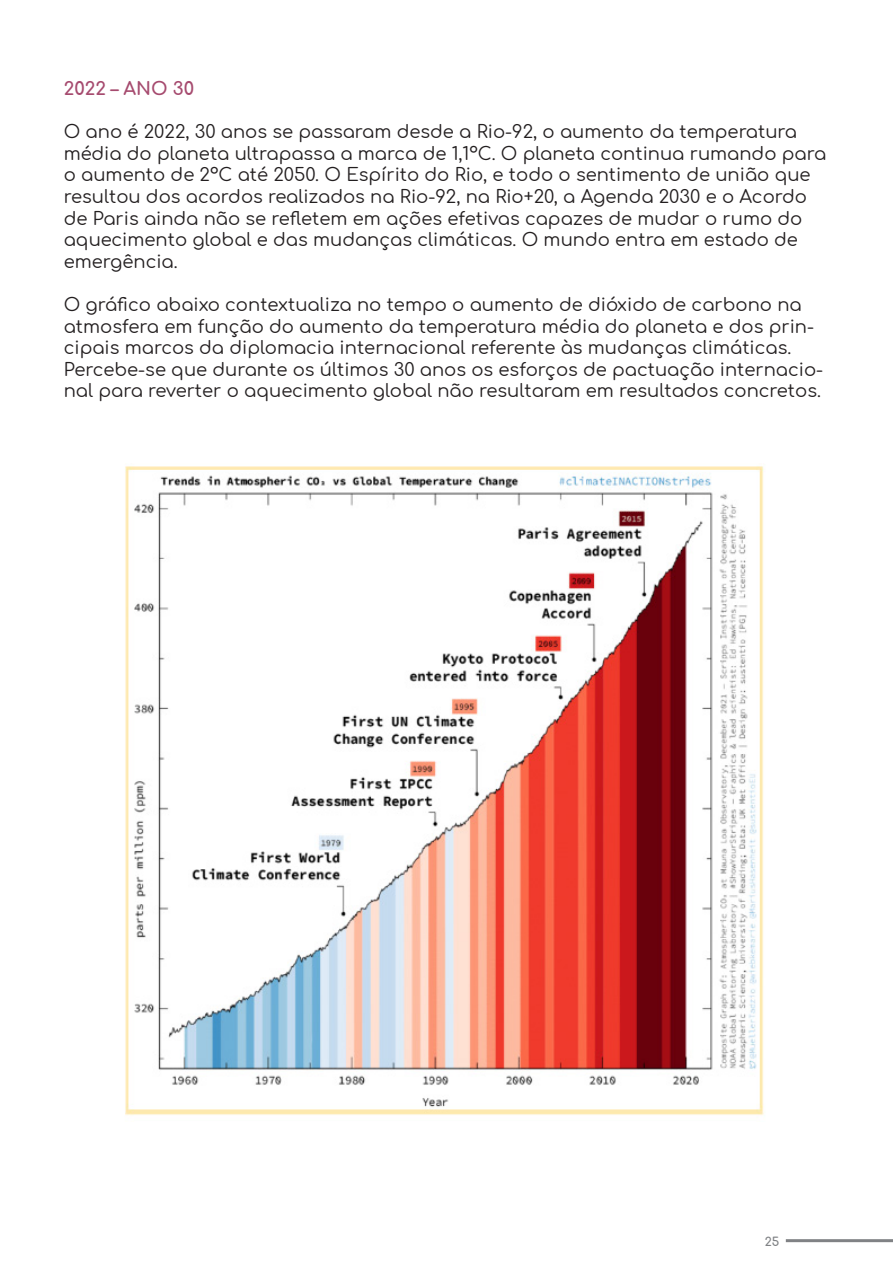
<style>
.page{position:relative;width:893px;height:1263px;background:#fff}
.page>*{position:absolute;margin:0;border:0;box-sizing:border-box;transform-origin:0 0}
.t1{font:18px/21.6px "Comfortaa";color:#231f20}
.t2{font:700 18px "Comfortaa";color:#a64b6f}
.t3{font:700 12px "Comfortaa";color:#808285}
</style>
<div class="page">
<hr style="left:786px;top:1239px;width:107px;height:3px;background:#808285">
<img style="left:125px;top:466px;width:639px;height:649px">
<p class="t2" style="left:64px;top:72px;width:132px">2022 – ANO 30</p>
<p class="t1" style="left:64px;top:118px;width:764px">O ano é 2022, 30 anos se passaram desde a Rio-92, o aumento da temperatura média do planeta ultrapassa a marca de 1,1ºC. O planeta continua rumando para o aumento de 2ºC até 2050. O Espírito do Rio, e todo o sentimento de união que resultou dos acordos realizados na Rio-92, na Rio+20, a Agenda 2030 e o Acordo de Paris ainda não se refletem em ações efetivas capazes de mudar o rumo do aquecimento global e das mudanças climáticas. O mundo entra em estado de emergência.</p>
<p class="t1" style="left:64px;top:291px;width:761px">O gráfico abaixo contextualiza no tempo o aumento de dióxido de carbono na atmosfera em função do aumento da temperatura média do planeta e dos prin&shy;cipais marcos da diplomacia internacional referente às mudanças climáticas.<br>Percebe-se que durante os últimos 30 anos os esforços de pactuação internacio&shy;nal para reverter o aquecimento global não resultaram em resultados concretos.</p>
<p class="t3" style="left:765px;top:1230px;width:16px">25</p>
</div>
